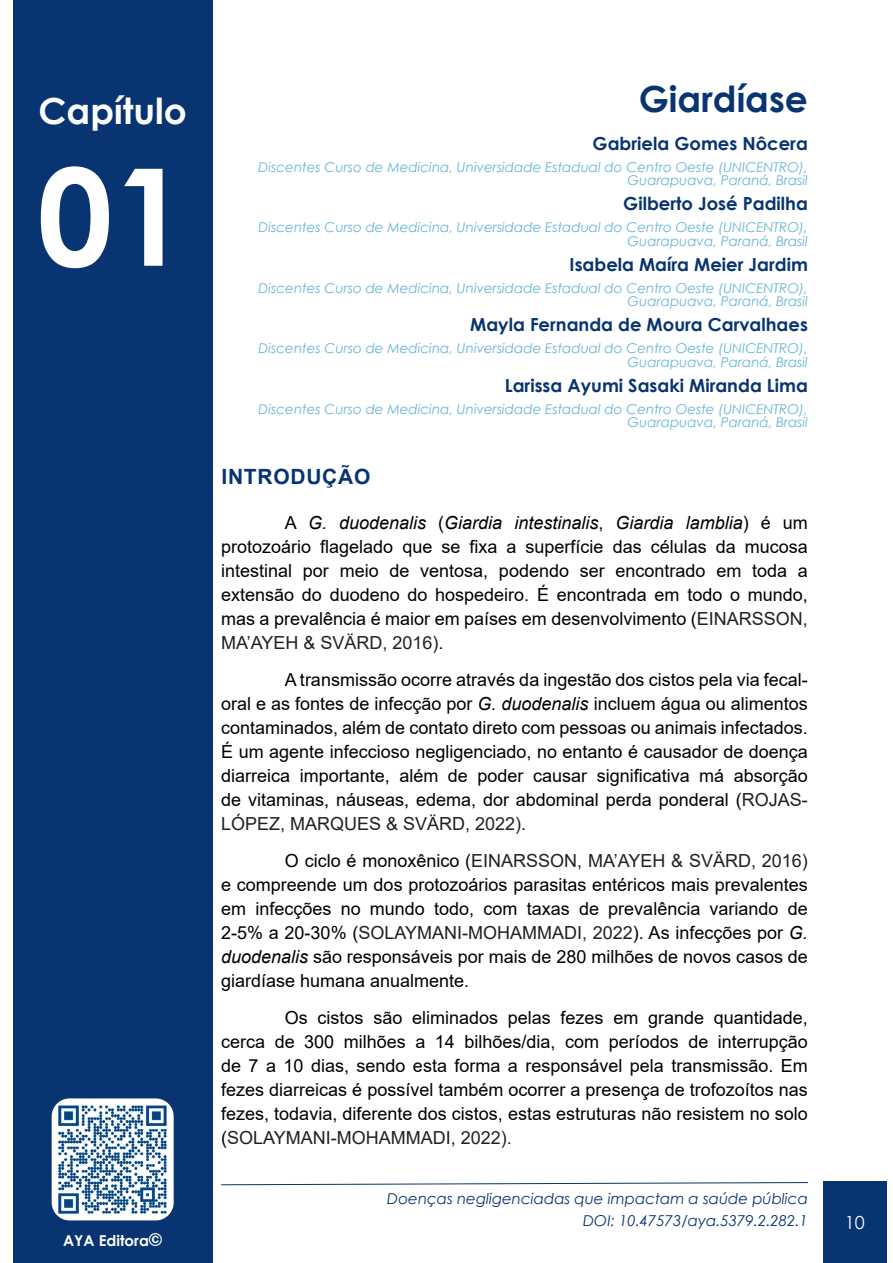
<style>
.page{position:relative;width:893px;height:1263px;background:#fff}
.page>*{position:absolute;margin:0;border:0;box-sizing:border-box;transform-origin:0 0}
.t1{font:700 135px "Century Gothic";color:#fff}
.t2{font:700 36px "Century Gothic";color:#083471}
.t3{font:700 36px "Century Gothic";color:#fff}
.t4{font:700 21px "Arial";letter-spacing:.035em;color:#083471}
.t5{font:18px/24px "Arial";color:#000;text-align:justify}
.t6{font:700 18px "Century Gothic";color:#083471}
.t7{font:18px "Century Gothic";color:#fff}
.t8{font:italic 15px "Century Gothic";color:#083471}
.t9{font:700 15px "Century Gothic";color:#fff}
.t10{font:italic 13.5px/13.5px "Century Gothic";color:#67b5d7;text-align:right}
.s1{font-family:"Helvetica";font-size:18px}
.s2{font-style:italic}
.s3{color:#212121}
</style>
<div class="page">
<div style="left:13px;top:0;width:200px;height:1263px;background:#083471"></div>
<svg style="left:221px;top:1182px;width:587px;height:3px"></svg>
<div style="left:823px;top:1182px;width:63px;height:81px;background:#083471"></div>
<img style="left:52px;top:1098px;width:122px;height:122px">
<h2 class="t3" style="left:39px;top:84px;width:150px">Capítulo</h2>
<h1 class="t1" style="left:37px;top:114px;width:153px">01</h1>
<p class="t9" style="left:63px;top:1229px;width:101px">AYA Editora<span class="s1">©</span></p>
<h2 class="t2" style="left:639px;top:72px;width:171px">Giardíase</h2>
<p class="t6" style="left:593px;top:130px;width:217px">Gabriela Gomes Nôcera</p>
<p class="t10" style="left:259px;top:160px;width:551px">Discentes Curso de Medicina, Universidade Estadual do Centro Oeste (UNICENTRO),<br>Guarapuava, Paraná, Brasil</p>
<p class="t6" style="left:623px;top:190px;width:186px">Gilberto José Padilha</p>
<p class="t10" style="left:259px;top:220px;width:551px">Discentes Curso de Medicina, Universidade Estadual do Centro Oeste (UNICENTRO),<br>Guarapuava, Paraná, Brasil</p>
<p class="t6" style="left:570px;top:251px;width:240px">Isabela Maíra Meier Jardim</p>
<p class="t10" style="left:259px;top:281px;width:551px">Discentes Curso de Medicina, Universidade Estadual do Centro Oeste (UNICENTRO),<br>Guarapuava, Paraná, Brasil</p>
<p class="t6" style="left:470px;top:311px;width:339px">Mayla Fernanda de Moura Carvalhaes</p>
<p class="t10" style="left:259px;top:341px;width:551px">Discentes Curso de Medicina, Universidade Estadual do Centro Oeste (UNICENTRO),<br>Guarapuava, Paraná, Brasil</p>
<p class="t6" style="left:505px;top:372px;width:305px">Larissa Ayumi Sasaki Miranda Lima</p>
<p class="t10" style="left:259px;top:402px;width:551px">Discentes Curso de Medicina, Universidade Estadual do Centro Oeste (UNICENTRO),<br>Guarapuava, Paraná, Brasil</p>
<p class="t4" style="left:221px;top:462px;width:150px">INTRODUÇÃO</p>
<p class="t5" style="left:221px;top:511px;width:588px;text-indent:64px">A <span class="s2">G. duodenalis</span> (<span class="s2">Giardia intestinalis</span>, <span class="s2">Giardia lamblia</span>) é um protozoário flagelado que se fixa a superfície das células da mucosa intestinal por meio de ventosa, podendo ser encontrado em toda a extensão do duodeno do hospedeiro. É encontrada em todo o mundo, mas a prevalência é maior em países em desenvolvimento (<span class="s3">EINARSSON, MA’AYEH &amp; SVÄRD, 2016)</span>.</p>
<p class="t5" style="left:221px;top:668px;width:588px;text-indent:64px">A transmissão ocorre através da ingestão dos cistos pela via fecal&shy;oral e as fontes de infecção por <span class="s2">G. duodenalis</span> incluem água ou alimentos contaminados, além de contato direto com pessoas ou animais infectados.<br>É um agente infeccioso negligenciado, no entanto é causador de doença diarreica importante, além de poder causar significativa má absorção de vitaminas, náuseas, edema, dor abdominal perda ponderal (<span class="s3">ROJAS-LÓPEZ, MARQUES &amp; SVÄRD, 2022)</span>.</p>
<p class="t5" style="left:221px;top:848px;width:588px;text-indent:64px">O ciclo é monoxênico (<span class="s3">EINARSSON, MA’AYEH &amp; SVÄRD, 2016) </span>e compreende um dos protozoários parasitas entéricos mais prevalentes em infecções no mundo todo, com taxas de prevalência variando de 2-5% a 20-30% (<span class="s3">SOLAYMANI-MOHAMMADI, 2022</span>). As infecções por <span class="s2">G. duodenalis</span> são responsáveis por mais de 280 milhões de novos casos de giardíase humana anualmente.</p>
<p class="t5" style="left:221px;top:1005px;width:588px;text-indent:64px">Os cistos são eliminados pelas fezes em grande quantidade, cerca de 300 milhões a 14 bilhões/dia, com períodos de interrupção de 7 a 10 dias, sendo esta forma a responsável pela transmissão. Em fezes diarreicas é possível também ocorrer a presença de trofozoítos nas fezes, todavia, diferente dos cistos, estas estruturas não resistem no solo (<span class="s3">SOLAYMANI-MOHAMMADI, 2022).</span></p>
<p class="t8" style="left:387px;top:1188px;width:422px">Doenças negligenciadas que impactam a saúde pública</p>
<p class="t8" style="left:583px;top:1210px;width:226px">DOI: 10.47573/aya.5379.2.282.1</p>
<p class="t7" style="left:845px;top:1210px;width:21px">10</p>
</div>
